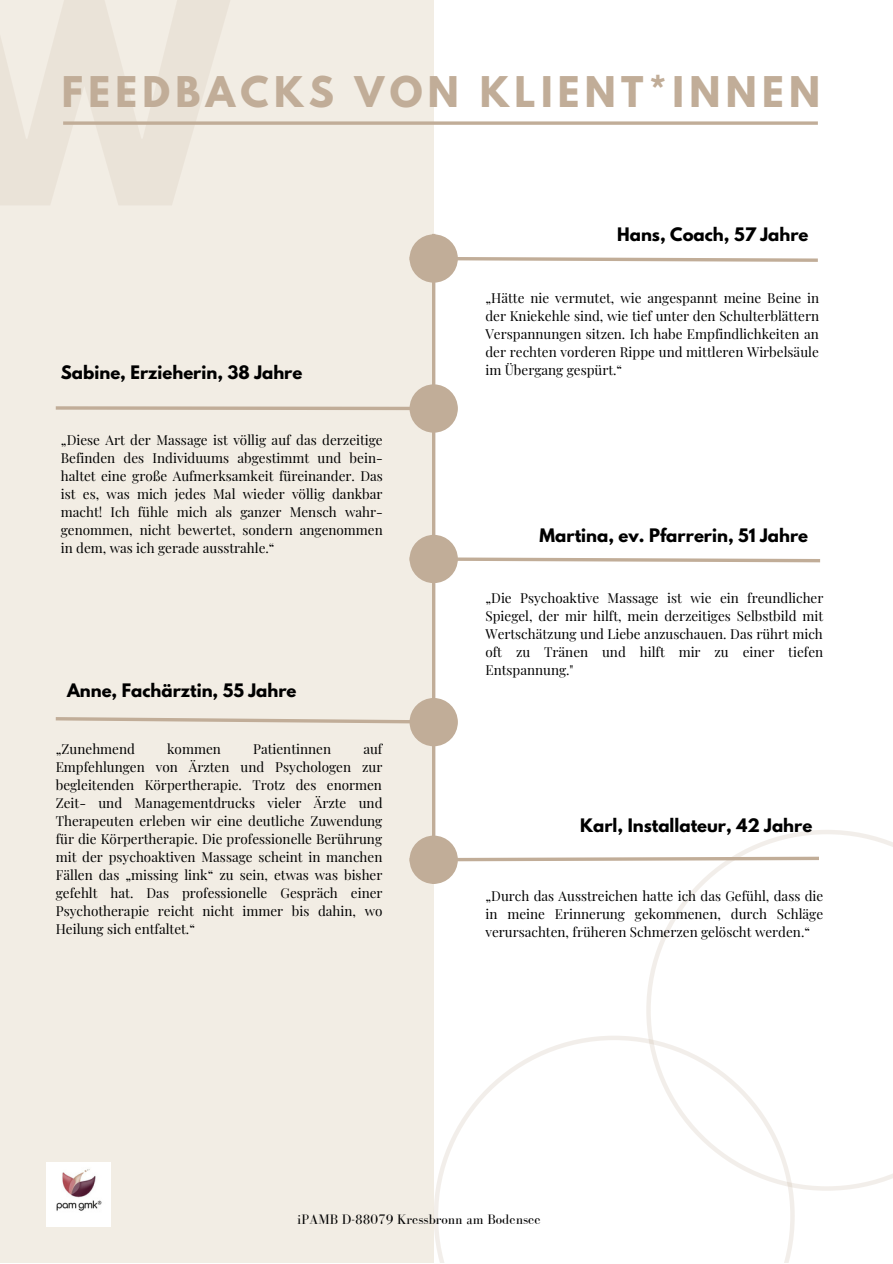
<style>
.page{position:relative;width:893px;height:1264px;background:#fff}
.page>*{position:absolute;margin:0;border:0;box-sizing:border-box;transform-origin:0 0}
.t1{font:700 257.7px "League Spartan";color:#c1ad98}
.t2{font:700 37.5px "League Spartan";letter-spacing:.14em;color:#c1ad98}
.t3{font:700 16.5px "League Spartan";color:#000}
.t4{font:14.1px "Bodoni FLF";color:#000}
.t5{font:13.5px/18px "Playfair Display";color:#000;text-align:justify}
</style>
<div class="page">
<div style="left:0;top:0;width:433px;height:1262px;background:#f2ede4"></div>
<svg style="left:63px;top:121px;width:754px;height:4px;background:#c9b8a5"></svg>
<svg style="left:646px;top:830px;width:246px;height:360px"></svg>
<svg style="left:433px;top:1035px;width:361px;height:227px"></svg>
<svg style="left:458px;top:257px;width:360px;height:5px"></svg>
<svg style="left:55px;top:406px;width:354px;height:5px"></svg>
<svg style="left:458px;top:557px;width:363px;height:6px"></svg>
<svg style="left:55px;top:716px;width:403px;height:8px"></svg>
<svg style="left:458px;top:855px;width:364px;height:8px"></svg>
<hr style="left:432px;top:234px;width:3px;height:649px;background:#c1ad98">
<div style="left:409px;top:234px;width:49px;height:49px;background:#c1ad98;border-radius:50%"></div>
<div style="left:409px;top:835px;width:49px;height:48px;background:#c1ad98;border-radius:50%"></div>
<div style="left:409px;top:698px;width:49px;height:48px;background:#c1ad98;border-radius:50%"></div>
<div style="left:409px;top:535px;width:49px;height:48px;background:#c1ad98;border-radius:50%"></div>
<div style="left:409px;top:384px;width:49px;height:48px;background:#c1ad98;border-radius:50%"></div>
<img style="left:46px;top:1162px;width:64px;height:64px">
<h1 class="t1" style="left:-60px;top:-27px;width:290px">W</h1>
<p class="t2" style="left:62px;top:74px;width:759px">FEEDBACKS VON KLIENT*INNEN</p>
<p class="t3" style="left:61px;top:364px;width:243px">Sabine, Erzieherin, 38 Jahre</p>
<p class="t5" style="left:61px;top:430px;width:323px">„Diese Art der Massage ist völlig auf das derzeitige Befinden des Individuums abgestimmt und bein&shy;haltet eine große Aufmerksamkeit füreinander. Das ist es, was mich jedes Mal wieder völlig dankbar macht! Ich fühle mich als ganzer Mensch wahr&shy;genommen, nicht bewertet, sondern angenommen in dem, was ich gerade ausstrahle.“</p>
<p class="t3" style="left:67px;top:682px;width:231px">Anne, Fachärztin, 55 Jahre</p>
<p class="t5" style="left:56px;top:739px;width:81px">„Zunehmend</p>
<p class="t5" style="left:167px;top:739px;width:55px">kommen</p>
<p class="t5" style="left:253px;top:739px;width:79px">Patientinnen</p>
<p class="t5" style="left:56px;top:739px;width:328px;text-indent:307px">auf Empfehlungen von Ärzten und Psychologen zur begleitenden Körpertherapie. Trotz des enormen Zeit- und Managementdrucks vieler Ärzte und Therapeuten erleben wir eine deutliche Zuwendung für die Körpertherapie. Die professionelle Berührung mit der psychoaktiven Massage scheint in manchen Fällen das „missing link“ zu sein, etwas was bisher gefehlt hat. Das professionelle Gespräch einer Psychotherapie reicht nicht immer bis dahin, wo Heilung sich entfaltet.“</p>
<p class="t3" style="left:617px;top:226px;width:193px">Hans, Coach, 57 Jahre</p>
<p class="t5" style="left:485px;top:288px;width:335px">„Hätte nie vermutet, wie angespannt meine Beine in der Kniekehle sind, wie tief unter den Schulterblättern Verspannungen sitzen. Ich habe Empfindlichkeiten an der rechten vorderen Rippe und mittleren Wirbelsäule im Übergang gespürt.“</p>
<p class="t3" style="left:539px;top:527px;width:270px">Martina, ev. Pfarrerin, 51 Jahre</p>
<p class="t5" style="left:485px;top:588px;width:339px">„Die Psychoaktive Massage ist wie ein freundlicher Spiegel, der mir hilft, mein derzeitiges Selbstbild mit Wertschätzung und Liebe anzuschauen. Das rührt mich oft zu Tränen und hilft mir zu einer tiefen Entspannung."</p>
<p class="t3" style="left:580px;top:817px;width:234px">Karl, Installateur, 42 Jahre</p>
<p class="t5" style="left:485px;top:886px;width:339px">„Durch das Ausstreichen hatte ich das Gefühl, dass die in meine Erinnerung gekommenen, durch Schläge verursachten, früheren Schmerzen gelöscht werden.“</p>
<p class="t4" style="left:297px;top:1211px;width:245px">iPAMB D-88079 Kressbronn am Bodensee</p>
</div>
